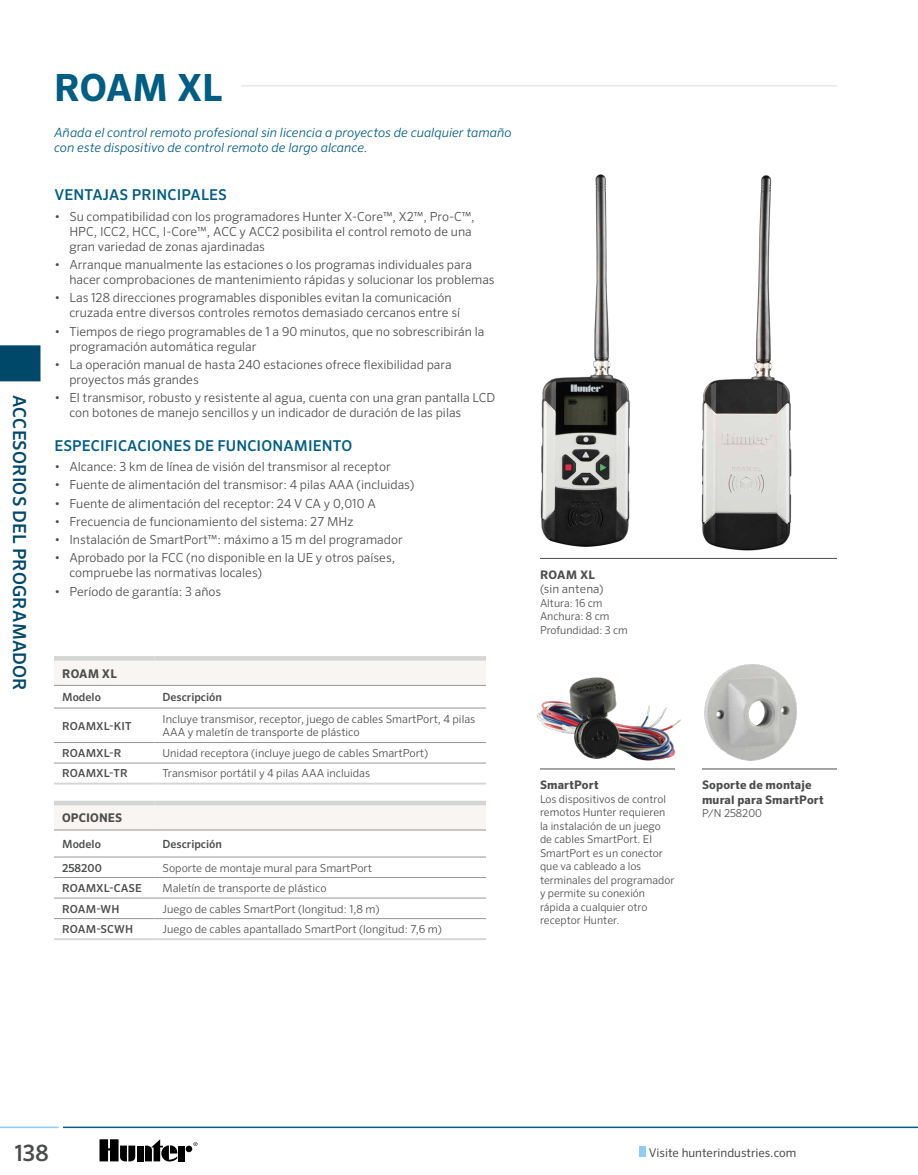
<style>
.page{position:relative;width:918px;height:1175px;background:#fff}
.page>*{position:absolute;margin:0;border:0;box-sizing:border-box;transform-origin:0 0}
.t1{font:700 37.5px "Sero Pro";letter-spacing:-.015em;color:#005d83}
.t2{font:500 22.5px "Sero Pro";color:#4c4d4d}
.t3{font:500 18px "Sero Pro";letter-spacing:.01em;color:#004869}
.t4{font:500 15px "Sero Pro";letter-spacing:.01em;color:#005d83}
.t5{font:italic 300 12.75px/15px "Sero Pro";letter-spacing:.005em;color:#005d83}
.t6{font:300 12.45px/15px "Sero Pro";color:#4c4d4d}
.t7{font:12px "Sero Pro";color:#4c4d4d}
.t8{font:700 12px "Sero Pro";letter-spacing:.01em;color:#4c4d4d}
.t9{font:700 11.7px/14.4px "Sero Pro";letter-spacing:.015em;color:#4c4d4d}
.t10{font:300 11.7px "Sero Pro";letter-spacing:.01em;color:#4c4d4d}
.t11{font:500 11.25px "Sero Pro";color:#4c4d4d}
.t12{font:300 10.95px/13.5px "Sero Pro";color:#4c4d4d}
.t13{font:500 10.95px "Sero Pro";letter-spacing:.005em;color:#4c4d4d}
.t14{font:300 10.8px/13.5px "Sero Pro";color:#4c4d4d}
</style>
<div class="page">
<div style="left:0;top:345px;width:40px;height:36px;background:#004869"></div>
<div style="left:640px;top:1146px;width:6px;height:10px;background:#8dcef2"></div>
<hr style="left:63px;top:1126px;width:855px;height:2px;background:#005d83">
<hr style="left:0;top:1126px;width:58px;height:2px;background:#8dcef2">
<svg style="left:194px;top:1142px;width:3px;height:4px"></svg>
<div style="left:137px;top:1145px;width:7px;height:16px;background:#000"></div>
<div style="left:186px;top:1145px;width:6px;height:7px;background:#000;border-radius:50%"></div>
<div style="left:178px;top:1145px;width:7px;height:16px;background:#000"></div>
<svg style="left:145px;top:1139px;width:32px;height:22px"></svg>
<svg style="left:100px;top:1139px;width:35px;height:22px"></svg>
<hr style="left:54px;top:85px;width:783px;height:1px;background:#dbdcdc">
<img style="left:704px;top:664px;width:93px;height:97px">
<img style="left:537px;top:677px;width:144px;height:84px">
<img style="left:540px;top:174px;width:92px;height:384px">
<img style="left:699px;top:175px;width:103px;height:383px">
<hr style="left:540px;top:768px;width:135px;height:1px;background:#4c4d4d">
<hr style="left:540px;top:558px;width:297px;height:1px;background:#4c4d4d">
<div style="left:54px;top:55px;width:187px;height:45px;background:#fff"></div>
<hr style="left:702px;top:768px;width:135px;height:1px;background:#4c4d4d">
<div style="left:54px;top:658px;width:432px;height:27px;background:#f8f5f2"></div>
<hr style="left:54px;top:656px;width:100px;height:4px;background:#d4d5d5">
<hr style="left:154px;top:656px;width:332px;height:4px;background:#d4d5d5">
<hr style="left:54px;top:685px;width:100px;height:1px;background:#969798">
<hr style="left:154px;top:685px;width:332px;height:1px;background:#969798">
<hr style="left:54px;top:708px;width:100px;height:1px;background:#969798">
<hr style="left:154px;top:708px;width:332px;height:1px;background:#969798">
<hr style="left:54px;top:742px;width:100px;height:1px;background:#969798">
<hr style="left:154px;top:742px;width:332px;height:1px;background:#969798">
<hr style="left:54px;top:762px;width:100px;height:1px;background:#969798">
<hr style="left:154px;top:762px;width:332px;height:1px;background:#969798">
<hr style="left:54px;top:782px;width:100px;height:2px;background:#d4d5d5">
<hr style="left:154px;top:782px;width:332px;height:2px;background:#d4d5d5">
<div style="left:54px;top:803px;width:432px;height:27px;background:#f8f5f2"></div>
<div style="left:54px;top:800px;width:100px;height:5px;background:#d4d5d5"></div>
<div style="left:154px;top:800px;width:332px;height:5px;background:#d4d5d5"></div>
<hr style="left:54px;top:829px;width:100px;height:1px;background:#969798">
<hr style="left:154px;top:829px;width:332px;height:1px;background:#969798">
<hr style="left:54px;top:856px;width:100px;height:1px;background:#969798">
<hr style="left:154px;top:856px;width:332px;height:1px;background:#969798">
<hr style="left:54px;top:877px;width:100px;height:1px;background:#969798">
<hr style="left:154px;top:877px;width:332px;height:1px;background:#969798">
<hr style="left:54px;top:897px;width:100px;height:1px;background:#969798">
<hr style="left:154px;top:897px;width:332px;height:1px;background:#969798">
<hr style="left:54px;top:918px;width:100px;height:1px;background:#969798">
<hr style="left:154px;top:918px;width:332px;height:1px;background:#969798">
<hr style="left:54px;top:938px;width:100px;height:2px;background:#d4d5d5">
<hr style="left:154px;top:938px;width:332px;height:2px;background:#d4d5d5">
<h1 class="t1" style="left:54px;top:64px;width:170px">ROAM XL</h1>
<h3 class="t3" style="left:30px;top:395px;width:297px;rotate:90deg">ACCESORIOS DEL PROGRAMADOR</h3>
<p class="t5" style="left:54px;top:125px;width:459px">Añada el control remoto profesional sin licencia a proyectos de cualquier tamaño con este dispositivo de control remoto de largo alcance.</p>
<p class="t4" style="left:54px;top:186px;width:174px">VENTAJAS PRINCIPALES</p>
<p class="t6" style="left:69px;top:209px;width:407px;text-indent:-15px">• Su compatibilidad con los programadores Hunter X-Core™, X2™, Pro-C™,<br>HPC, ICC2, HCC, I-Core™, ACC y ACC2 posibilita el control remoto de una gran variedad de zonas ajardinadas</p>
<p class="t6" style="left:69px;top:257px;width:427px;text-indent:-15px">• Arranque manualmente las estaciones o los programas individuales para hacer comprobaciones de mantenimiento rápidas y solucionar los problemas</p>
<p class="t6" style="left:69px;top:290px;width:392px;text-indent:-15px">• Las 128 direcciones programables disponibles evitan la comunicación cruzada entre diversos controles remotos demasiado cercanos entre sí</p>
<p class="t6" style="left:69px;top:323px;width:417px;text-indent:-15px">• Tiempos de riego programables de 1 a 90 minutos, que no sobrescribirán la programación automática regular</p>
<p class="t6" style="left:69px;top:357px;width:384px;text-indent:-15px">• La operación manual de hasta 240 estaciones ofrece flexibilidad para proyectos más grandes</p>
<p class="t6" style="left:69px;top:390px;width:427px;text-indent:-15px">• El transmisor, robusto y resistente al agua, cuenta con una gran pantalla LCD con botones de manejo sencillos y un indicador de duración de las pilas</p>
<p class="t4" style="left:54px;top:436px;width:299px">ESPECIFICACIONES DE FUNCIONAMIENTO</p>
<p class="t6" style="left:54px;top:459px;width:338px">• Alcance: 3 km de línea de visión del transmisor al receptor</p>
<p class="t6" style="left:54px;top:477px;width:362px">• Fuente de alimentación del transmisor: 4 pilas AAA (incluidas)</p>
<p class="t6" style="left:54px;top:495px;width:323px">• Fuente de alimentación del receptor: 24 V CA y 0,010 A</p>
<p class="t6" style="left:54px;top:514px;width:301px">• Frecuencia de funcionamiento del sistema: 27 MHz</p>
<p class="t6" style="left:54px;top:532px;width:350px">• Instalación de SmartPort™: máximo a 15 m del programador</p>
<p class="t6" style="left:69px;top:550px;width:327px;text-indent:-15px">• Aprobado por la FCC (no disponible en la UE y otros países, compruebe las normativas locales)</p>
<p class="t6" style="left:54px;top:583px;width:168px">• Período de garantía: 3 años</p>
<p class="t8" style="left:62px;top:666px;width:56px">ROAM XL</p>
<p class="t11" style="left:62px;top:690px;width:40px">Modelo</p>
<p class="t11" style="left:163px;top:690px;width:61px">Descripción</p>
<p class="t13" style="left:62px;top:719px;width:71px">ROAMXL-KIT</p>
<p class="t12" style="left:163px;top:712px;width:314px">Incluye transmisor, receptor, juego de cables SmartPort, 4 pilas<br>AAA y maletín de transporte de plástico</p>
<p class="t13" style="left:62px;top:746px;width:61px">ROAMXL-R</p>
<p class="t12" style="left:163px;top:746px;width:267px">Unidad receptora (incluye juego de cables SmartPort)</p>
<p class="t13" style="left:62px;top:767px;width:67px">ROAMXL-TR</p>
<p class="t12" style="left:163px;top:766px;width:209px">Transmisor portátil y 4 pilas AAA incluidas</p>
<p class="t8" style="left:62px;top:810px;width:61px">OPCIONES</p>
<p class="t11" style="left:62px;top:837px;width:40px">Modelo</p>
<p class="t11" style="left:163px;top:837px;width:61px">Descripción</p>
<p class="t13" style="left:62px;top:861px;width:41px">258200</p>
<p class="t12" style="left:163px;top:861px;width:211px">Soporte de montaje mural para SmartPort</p>
<p class="t13" style="left:62px;top:881px;width:81px">ROAMXL-CASE</p>
<p class="t12" style="left:163px;top:881px;width:166px">Maletín de transporte de plástico</p>
<p class="t13" style="left:62px;top:902px;width:59px">ROAM-WH</p>
<p class="t12" style="left:163px;top:902px;width:218px">Juego de cables SmartPort (longitud: 1,8 m)</p>
<p class="t13" style="left:62px;top:922px;width:72px">ROAM-SCWH</p>
<p class="t12" style="left:163px;top:922px;width:281px">Juego de cables apantallado SmartPort (longitud: 7,6 m)</p>
<p class="t9" style="left:540px;top:567px;width:56px">ROAM XL</p>
<p class="t10" style="left:540px;top:582px;width:65px">(sin antena)</p>
<p class="t14" style="left:540px;top:596px;width:89px">Altura: 16 cm<br>Anchura: 8 cm<br>Profundidad: 3 cm</p>
<p class="t9" style="left:540px;top:778px;width:60px">SmartPort</p>
<p class="t14" style="left:540px;top:792px;width:136px">Los dispositivos de control remotos Hunter requieren la instalación de un juego de cables SmartPort. El<br>SmartPort es un conector que va cableado a los terminales del programador y permite su conexión rápida a cualquier otro receptor Hunter.</p>
<p class="t9" style="left:702px;top:778px;width:123px">Soporte de montaje mural para SmartPort</p>
<p class="t14" style="left:702px;top:806px;width:61px">P/N 258200</p>
<h2 class="t2" style="left:14px;top:1139px;width:36px">138</h2>
<p class="t7" style="left:649px;top:1145px;width:149px">Visite hunterindustries.com</p>
</div>
